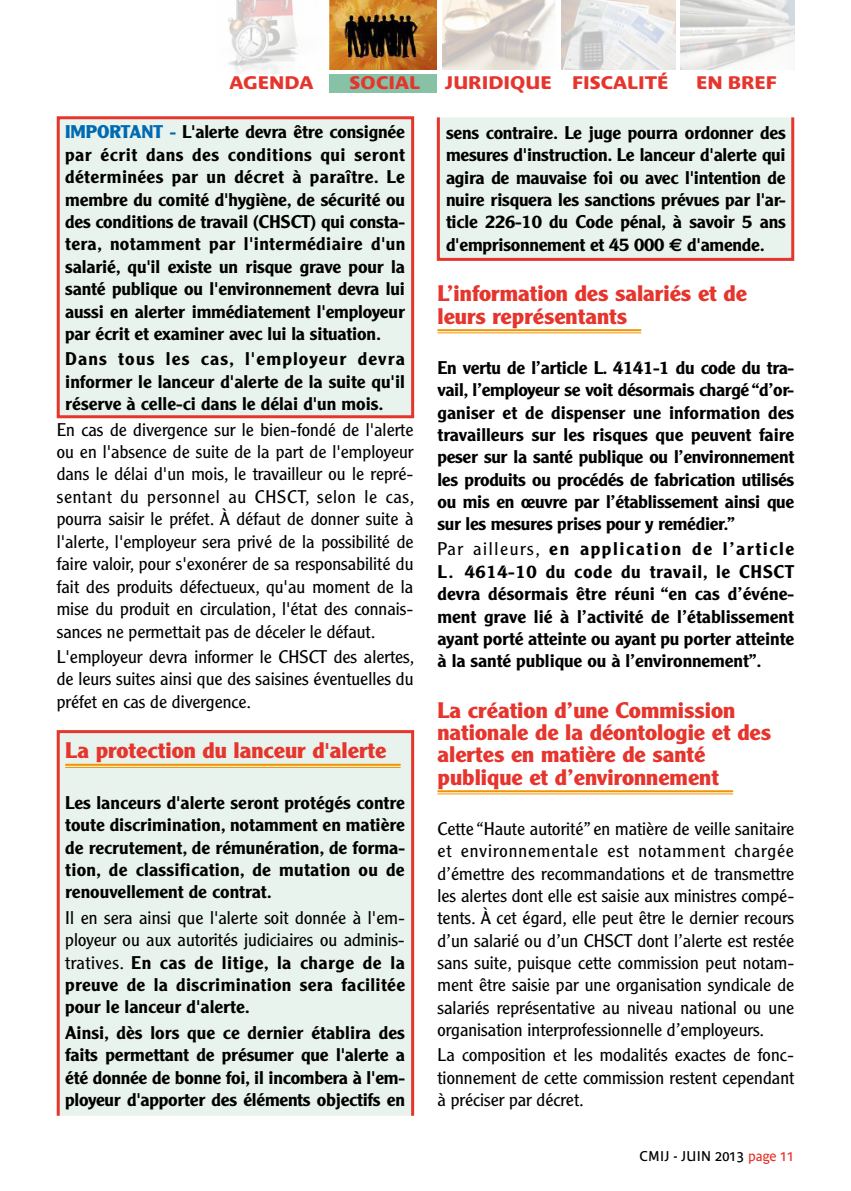
<style>
.page{position:relative;width:851px;height:1191px;background:#fff}
.page>*{position:absolute;margin:0;border:0;box-sizing:border-box;transform-origin:0 0}
.t1{font:700 22px/22.4px "Clearface Gothic LH";color:#e5352d;scale:1.1 1}
.t2{font:500 18px/22.4px "Clearface Gothic LH";letter-spacing:-.01em;color:#000;text-align:justify;scale:1.1 1}
.t3{font:300 18px/22.4px "Clearface Gothic LH";color:#000;text-align:justify;scale:1.1 1}
.t4{font:700 18px "Bienvenue Beta";color:#e5352d;scale:1.1 1}
.t5{font:14px "Bienvenue Beta";letter-spacing:.02em;color:#000}
.s1{font-weight:700;color:#006ab2}
.s2{font-weight:500}
.s3{font-family:"Euro Sans";font-weight:700}
.s4{font-weight:300}
.s5{color:#e5352d}
</style>
<div class="page">
<div style="left:329px;top:74px;width:108px;height:19px;background:#87c2a7"></div>
<img style="left:680px;top:0;width:113px;height:69px">
<img style="left:561px;top:0;width:114px;height:69px">
<img style="left:442px;top:0;width:113px;height:69px">
<img style="left:329px;top:0;width:108px;height:69px">
<img style="left:228px;top:0;width:70px;height:74px">
<div style="left:57px;top:730px;width:357px;height:387px;background:#e9f3ed;border:3px solid #e5352d"></div>
<div style="left:57px;top:116px;width:357px;height:302px;background:#e9f3ed;border:3px solid #e5352d"></div>
<div style="left:437px;top:116px;width:357px;height:145px;background:#e9f3ed;border:3px solid #e5352d"></div>
<hr style="left:65px;top:763px;width:335px;height:2px;background:#f29400">
<hr style="left:65px;top:767px;width:335px;height:1px;background:#f29400">
<hr style="left:437px;top:329px;width:204px;height:2px;background:#f29400">
<hr style="left:437px;top:332px;width:204px;height:1px;background:#f29400">
<hr style="left:437px;top:790px;width:296px;height:2px;background:#f29400">
<hr style="left:437px;top:793px;width:296px;height:1px;background:#f29400">
<p class="t4" style="left:229px;top:72px;width:78px">AGENDA</p>
<p class="t4" style="left:349px;top:72px;width:66px">SOCIAL</p>
<p class="t4" style="left:445px;top:72px;width:205px">JURIDIQUE FISCALITÉ</p>
<p class="t4" style="left:696px;top:72px;width:75px">EN BREF</p>
<p class="t2" style="left:65px;top:121px;width:310px"><span class="s1">IMPORTANT -</span> L'alerte devra être consignée par écrit dans des conditions qui seront déterminées par un décret à paraître. Le membre du comité d'hygiène, de sécurité ou des conditions de travail (CHSCT) qui consta&shy;tera, notamment par l'intermédiaire d'un salarié, qu'il existe un risque grave pour la santé publique ou l'environnement devra lui aussi en alerter immédiatement l'employeur par écrit et examiner avec lui la situation.</p>
<p class="t2" style="left:65px;top:348px;width:310px">Dans tous les cas, l'employeur devra informer le lanceur d'alerte de la suite qu'il réserve à celle-ci dans le délai d'un mois.</p>
<p class="t3" style="left:57px;top:418px;width:326px">En cas de divergence sur le bien-fondé de l'alerte ou en l'absence de suite de la part de l'employeur dans le délai d'un mois, le travailleur ou le repré&shy;sentant du personnel au CHSCT, selon le cas, pourra saisir le préfet. À défaut de donner suite à l'alerte, l'employeur sera privé de la possibilité de faire valoir, pour s'exonérer de sa responsabilité du fait des produits défectueux, qu'au moment de la mise du produit en circulation, l'état des connais&shy;sances ne permettait pas de déceler le défaut.</p>
<p class="t3" style="left:57px;top:645px;width:326px">L'employeur devra informer le CHSCT des alertes, de leurs suites ainsi que des saisines éventuelles du préfet en cas de divergence.</p>
<p class="t1" style="left:65px;top:739px;width:293px">La protection du lanceur d'alerte</p>
<p class="t2" style="left:65px;top:791px;width:310px">Les lanceurs d'alerte seront protégés contre toute discrimination, notamment en matière de recrutement, de rémunération, de forma&shy;tion, de classification, de mutation ou de renouvellement de contrat.</p>
<p class="t3" style="left:65px;top:906px;width:310px">Il en sera ainsi que l'alerte soit donnée à l'em&shy;ployeur ou aux autorités judiciaires ou adminis&shy;tratives. <span class="s2">En cas de litige, la charge de la preuve de la discrimination sera facilitée pour le lanceur d'alerte.</span></p>
<p class="t2" style="left:65px;top:1021px;width:310px">Ainsi, dès lors que ce dernier établira des faits permettant de présumer que l'alerte a été donnée de bonne foi, il incombera à l'em&shy;ployeur d'apporter des éléments objectifs en</p>
<p class="t2" style="left:446px;top:121px;width:310px">sens contraire. Le juge pourra ordonner des mesures d'instruction. Le lanceur d'alerte qui agira de mauvaise foi ou avec l'intention de nuire risquera les sanctions prévues par l'ar&shy;ticle 226-10 du Code pénal, à savoir 5 ans d'emprisonnement et 45 000 <span class="s3">e</span> d'amende.</p>
<p class="t1" style="left:437px;top:282px;width:283px">L’information des salariés et de leurs représentants</p>
<p class="t2" style="left:437px;top:356px;width:326px">En vertu de l’article L. 4141-1 du code du tra&shy;vail, l’employeur se voit désormais chargé “d’or&shy;ganiser et de dispenser une information des travailleurs sur les risques que peuvent faire peser sur la santé publique ou l’environnement les produits ou procédés de fabrication utilisés ou mis en œuvre par l’établissement ainsi que sur les mesures prises pour y remédier.”</p>
<p class="t2" style="left:437px;top:538px;width:326px"><span class="s4">Par ailleurs,</span> en application de l’article L. 4614-10 du code du travail, le CHSCT devra désormais être réuni “en cas d’événe&shy;ment grave lié à l’activité de l’établissement ayant porté atteinte ou ayant pu porter atteinte à la santé publique ou à l’environnement”.</p>
<p class="t1" style="left:437px;top:699px;width:305px">La création d’une Commission nationale de la déontologie et des alertes en matière de santé publique et d’environnement</p>
<p class="t3" style="left:437px;top:817px;width:326px">Cette “Haute autorité” en matière de veille sanitaire et environnementale est notamment chargée d’émettre des recommandations et de transmettre les alertes dont elle est saisie aux ministres compé&shy;tents. À cet égard, elle peut être le dernier recours d’un salarié ou d’un CHSCT dont l’alerte est restée sans suite, puisque cette commission peut notam&shy;ment être saisie par une organisation syndicale de salariés représentative au niveau national ou une organisation interprofessionnelle d’employeurs.</p>
<p class="t3" style="left:437px;top:1043px;width:326px">La composition et les modalités exactes de fonc&shy;tionnement de cette commission restent cependant à préciser par décret.</p>
<p class="t5" style="left:639px;top:1148px;width:156px">CMIJ - JUIN 2013 <span class="s5">page 11</span></p>
</div>
